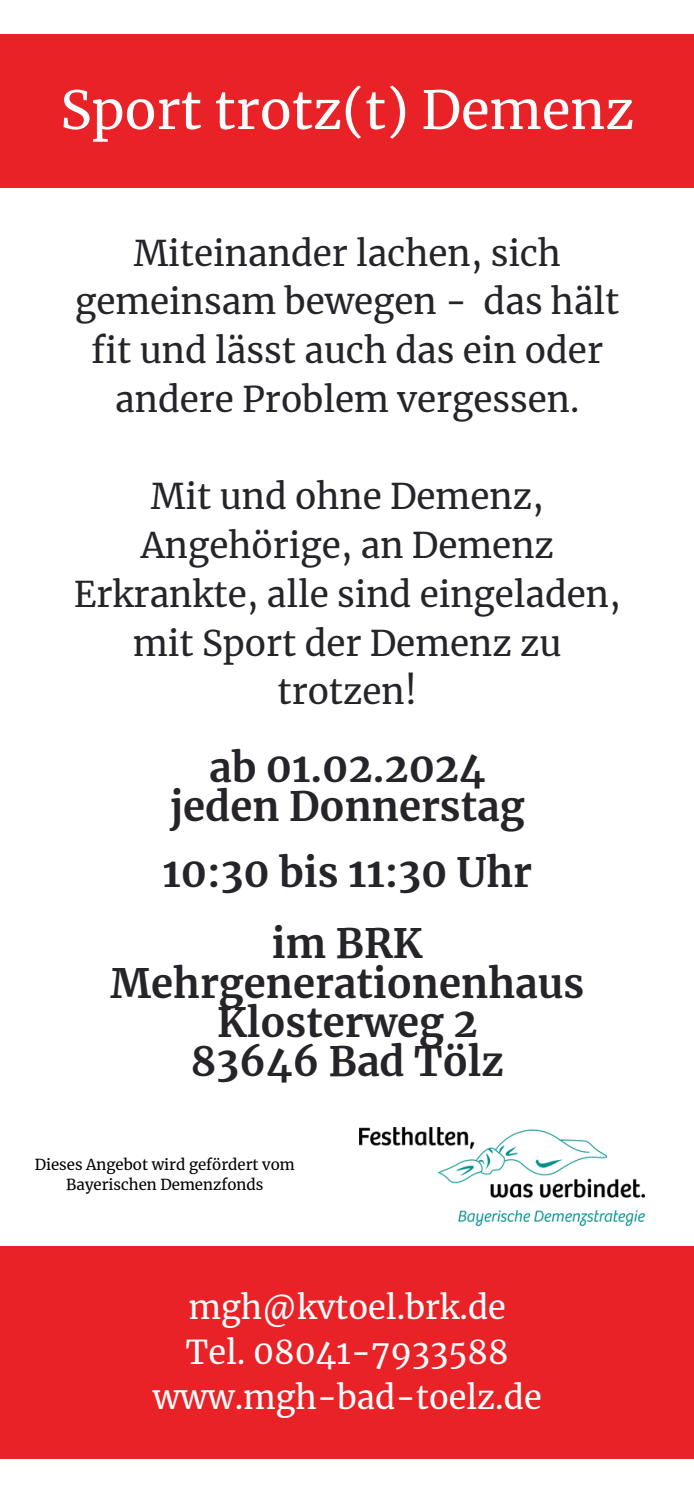
<style>
.page{position:relative;width:694px;height:1489px;background:#fff}
.page>*{position:absolute;margin:0;border:0;box-sizing:border-box;transform-origin:0 0}
.t1{font:52.5px "Merriweather";color:#fdfdfd}
.t2{font:700 40px/39.5px "Merriweather";color:#262429;text-align:center}
.t3{font:35px/48.8px "Merriweather";color:#262429;text-align:center}
.t4{font:32.5px/45px "Merriweather";color:#fdfdfd;text-align:center}
.t5{font:15px "Merriweather";color:#000}
</style>
<div class="page">
<div style="left:0;top:34px;width:694px;height:154px;background:#e92227"></div>
<div style="left:0;top:1247px;width:694px;height:212px;background:#e92227"></div>
<img style="left:360px;top:1128px;width:285px;height:97px">
<h2 class="t1" style="left:60px;top:77px;width:575px">Sport trotz(t) Demenz</h2>
<p class="t3" style="left:75px;top:229px;width:546px">Miteinander lachen, sich gemeinsam bewegen - das hält fit und lässt auch das ein oder andere Problem vergessen.</p>
<p class="t3" style="left:74px;top:472px;width:548px">Mit und ohne Demenz,<br>Angehörige, an Demenz<br>Erkrankte, alle sind eingeladen, mit Sport der Demenz zu trotzen!</p>
<h3 class="t2" style="left:170px;top:748px;width:356px">ab 01.02.2024 jeden Donnerstag</h3>
<h2 class="t2" style="left:163px;top:853px;width:371px">10:30 bis 11:30 Uhr</h2>
<h2 class="t2" style="left:111px;top:924px;width:475px">im BRK<br>Mehrgenerationenhaus<br>Klosterweg 2<br>83646 Bad Tölz</h2>
<p class="t5" style="left:35px;top:1155px;width:262px">Dieses Angebot wird gefördert vom</p>
<h3 class="t5" style="left:66px;top:1175px;width:198px">Bayerischen Demenzfonds</h3>
<h3 class="t4" style="left:153px;top:1285px;width:390px">mgh@kvtoel.brk.de<br>Tel. 08041-7933588 www.mgh-bad-toelz.de</h3>
</div>
